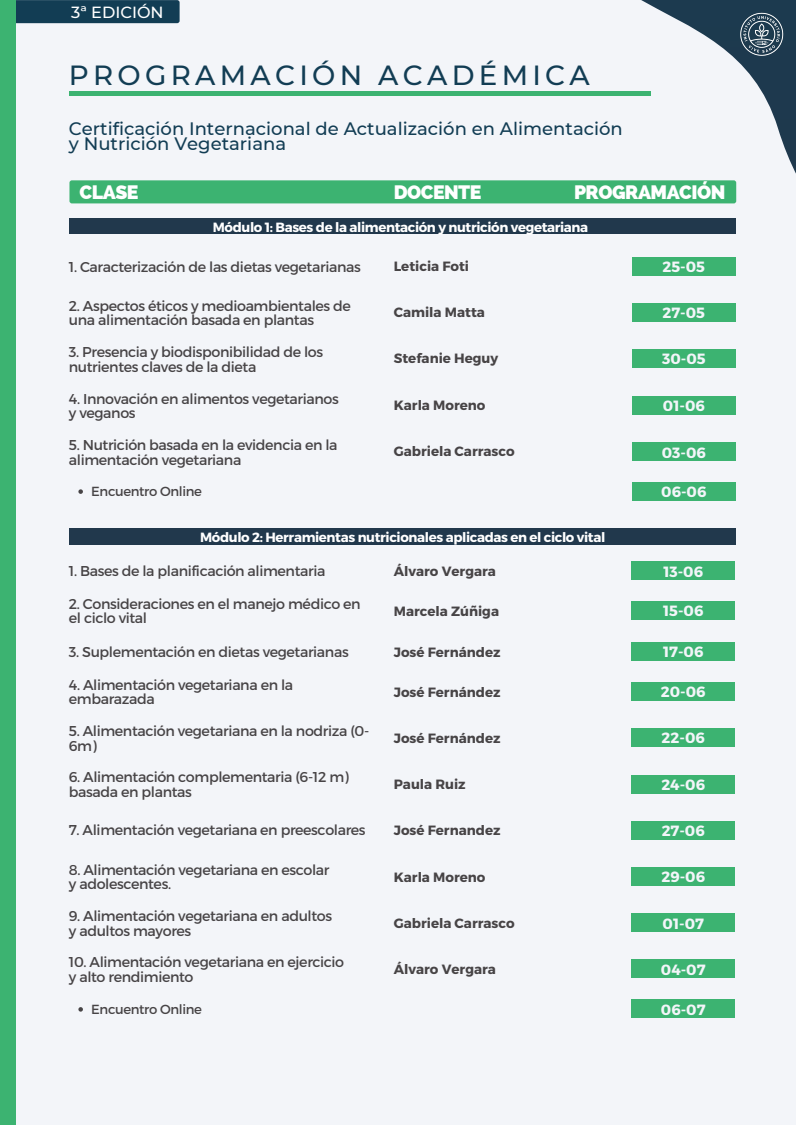
<style>
.page{position:relative;width:796px;height:1125px;background:#fff}
.page>*{position:absolute;margin:0;border:0;box-sizing:border-box;transform-origin:0 0}
.t1{font:500 27.67px "Montserrat";letter-spacing:.155em;color:#123d54}
.t2{font:800 19.42px "Raleway";letter-spacing:-.025em;color:#fff}
.t3{font:500 18px "Montserrat";color:#123d54}
.t4{font:500 16.12px "Montserrat";color:#fff}
.t5{font:700 14.85px "Montserrat";color:#f3f5f9}
.t6{font:14.25px/14.6px "Montserrat";letter-spacing:-.025em;color:#474446}
.t7{font:700 13.42px "Montserrat";color:#474446}
.t8{font:700 13.35px "Montserrat";letter-spacing:-.025em;color:#fff}
.t9{font:13.2px "Montserrat";letter-spacing:-.025em;color:#474446}
</style>
<div class="page">
<div style="left:0;top:0;width:795px;height:1125px;background:#f3f5f9"></div>
<div style="left:69px;top:180px;width:667px;height:23px;background:#3cb371;border-radius:2px"></div>
<svg style="left:526px;top:0;width:269px;height:260px"></svg>
<img style="left:731px;top:6px;width:59px;height:59px">
<div style="left:15px;top:0;width:164px;height:23px;background:#123d54"></div>
<div style="left:0;top:0;width:15px;height:1125px;background:#3cb371"></div>
<hr style="left:69px;top:92px;width:581px;height:4px;background:#3cb371">
<div style="left:632px;top:257px;width:103px;height:19px;background:#3cb371"></div>
<div style="left:632px;top:303px;width:103px;height:19px;background:#3cb371"></div>
<div style="left:632px;top:350px;width:103px;height:18px;background:#3cb371"></div>
<div style="left:632px;top:396px;width:103px;height:19px;background:#3cb371"></div>
<div style="left:632px;top:442px;width:103px;height:19px;background:#3cb371"></div>
<div style="left:631px;top:562px;width:103px;height:18px;background:#3cb371"></div>
<div style="left:631px;top:601px;width:103px;height:19px;background:#3cb371"></div>
<div style="left:631px;top:642px;width:103px;height:19px;background:#3cb371"></div>
<div style="left:69px;top:218px;width:667px;height:16px;background:#21384c"></div>
<div style="left:631px;top:682px;width:103px;height:19px;background:#3cb371"></div>
<div style="left:631px;top:913px;width:103px;height:19px;background:#3cb371"></div>
<div style="left:69px;top:528px;width:667px;height:17px;background:#21384c"></div>
<div style="left:631px;top:775px;width:103px;height:18px;background:#3cb371"></div>
<div style="left:631px;top:821px;width:103px;height:19px;background:#3cb371"></div>
<div style="left:631px;top:867px;width:103px;height:19px;background:#3cb371"></div>
<svg style="left:78px;top:489px;width:5px;height:5px"></svg>
<svg style="left:78px;top:1007px;width:5px;height:5px"></svg>
<div style="left:632px;top:482px;width:103px;height:19px;background:#3cb371"></div>
<div style="left:631px;top:1000px;width:103px;height:18px;background:#3cb371"></div>
<div style="left:631px;top:960px;width:103px;height:18px;background:#3cb371"></div>
<div style="left:631px;top:728px;width:103px;height:19px;background:#3cb371"></div>
<p class="t4" style="left:71px;top:2px;width:94px">3ª EDICIÓN</p>
<p class="t1" style="left:69px;top:58px;width:522px">PROGRAMACIÓN ACADÉMICA</p>
<p class="t3" style="left:69px;top:117px;width:555px">Certificación Internacional de Actualización en Alimentación</p>
<p class="t3" style="left:69px;top:133px;width:219px">y Nutrición Vegetariana</p>
<p class="t2" style="left:80px;top:181px;width:60px">CLASE</p>
<p class="t2" style="left:393px;top:181px;width:89px">DOCENTE</p>
<p class="t2" style="left:574px;top:181px;width:153px">PROGRAMACIÓN</p>
<p class="t8" style="left:213px;top:218px;width:377px">Módulo 1: Bases de la alimentación y nutrición vegetariana</p>
<p class="t6" style="left:69px;top:259px;width:293px">1. Caracterización de las dietas vegetarianas</p>
<p class="t7" style="left:393px;top:258px;width:77px">Leticia Foti</p>
<p class="t6" style="left:69px;top:298px;width:283px">2. Aspectos éticos y medioambientales de una alimentación basada en plantas</p>
<p class="t7" style="left:393px;top:304px;width:93px">Camila Matta</p>
<p class="t6" style="left:69px;top:344px;width:256px">3. Presencia y biodisponibilidad de los nutrientes claves de la dieta</p>
<p class="t7" style="left:393px;top:350px;width:106px">Stefanie Heguy</p>
<p class="t5" style="left:662px;top:349px;width:45px">30-05</p>
<p class="t6" style="left:69px;top:391px;width:271px">4. Innovación en alimentos vegetarianos y veganos</p>
<p class="t5" style="left:662px;top:396px;width:43px">01-06</p>
<p class="t6" style="left:69px;top:437px;width:270px">5. Nutrición basada en la evidencia en la alimentación vegetariana</p>
<p class="t5" style="left:661px;top:443px;width:46px">03-06</p>
<p class="t5" style="left:662px;top:257px;width:44px">25-05</p>
<p class="t5" style="left:662px;top:304px;width:44px">27-05</p>
<p class="t7" style="left:393px;top:397px;width:93px">Karla Moreno</p>
<p class="t7" style="left:393px;top:443px;width:122px">Gabriela Carrasco</p>
<p class="t9" style="left:91px;top:483px;width:112px">Encuentro Online</p>
<p class="t8" style="left:200px;top:528px;width:406px">Módulo 2: Herramientas nutricionales aplicadas en el ciclo vital</p>
<p class="t5" style="left:661px;top:482px;width:47px">06-06</p>
<p class="t6" style="left:69px;top:563px;width:258px">1. Bases de la planificación alimentaria</p>
<p class="t7" style="left:393px;top:563px;width:104px">Álvaro Vergara</p>
<p class="t5" style="left:663px;top:562px;width:41px">13-06</p>
<p class="t6" style="left:69px;top:596px;width:293px">2. Consideraciones en el manejo médico en el ciclo vital</p>
<p class="t7" style="left:393px;top:602px;width:107px">Marcela Zúñiga</p>
<p class="t5" style="left:663px;top:602px;width:42px">15-06</p>
<p class="t6" style="left:69px;top:644px;width:281px">3. Suplementación en dietas vegetarianas</p>
<p class="t7" style="left:393px;top:643px;width:108px">José Fernández</p>
<p class="t5" style="left:663px;top:643px;width:42px">17-06</p>
<p class="t6" style="left:69px;top:676px;width:226px">4. Alimentación vegetariana en la embarazada</p>
<p class="t7" style="left:393px;top:683px;width:108px">José Fernández</p>
<p class="t5" style="left:660px;top:682px;width:46px">20-06</p>
<p class="t6" style="left:69px;top:723px;width:302px">5. Alimentación vegetariana en la nodriza (0-<br>6m)</p>
<p class="t7" style="left:393px;top:729px;width:108px">José Fernández</p>
<p class="t5" style="left:661px;top:729px;width:45px">22-06</p>
<p class="t6" style="left:69px;top:769px;width:281px">6. Alimentación complementaria (6-12 m) basada en plantas</p>
<p class="t7" style="left:393px;top:776px;width:73px">Paula Ruiz</p>
<p class="t5" style="left:661px;top:775px;width:45px">24-06</p>
<p class="t6" style="left:69px;top:822px;width:298px">7. Alimentación vegetariana en preescolares</p>
<p class="t7" style="left:393px;top:822px;width:108px">José Fernandez</p>
<p class="t5" style="left:661px;top:821px;width:45px">27-06</p>
<p class="t6" style="left:69px;top:862px;width:262px">8. Alimentación vegetariana en escolar</p>
<p class="t6" style="left:69px;top:876px;width:104px">y adolescentes.</p>
<p class="t7" style="left:393px;top:868px;width:93px">Karla Moreno</p>
<p class="t5" style="left:661px;top:867px;width:45px">29-06</p>
<p class="t6" style="left:69px;top:908px;width:265px">9. Alimentación vegetariana en adultos</p>
<p class="t6" style="left:69px;top:922px;width:124px">y adultos mayores</p>
<p class="t6" style="left:69px;top:954px;width:277px">10. Alimentación vegetariana en ejercicio</p>
<p class="t6" style="left:69px;top:969px;width:126px">y alto rendimiento</p>
<p class="t9" style="left:91px;top:1001px;width:112px">Encuentro Online</p>
<p class="t7" style="left:393px;top:914px;width:122px">Gabriela Carrasco</p>
<p class="t5" style="left:662px;top:914px;width:43px">01-07</p>
<p class="t7" style="left:393px;top:961px;width:104px">Álvaro Vergara</p>
<p class="t5" style="left:660px;top:960px;width:46px">04-07</p>
<p class="t5" style="left:660px;top:1000px;width:46px">06-07</p>
</div>
